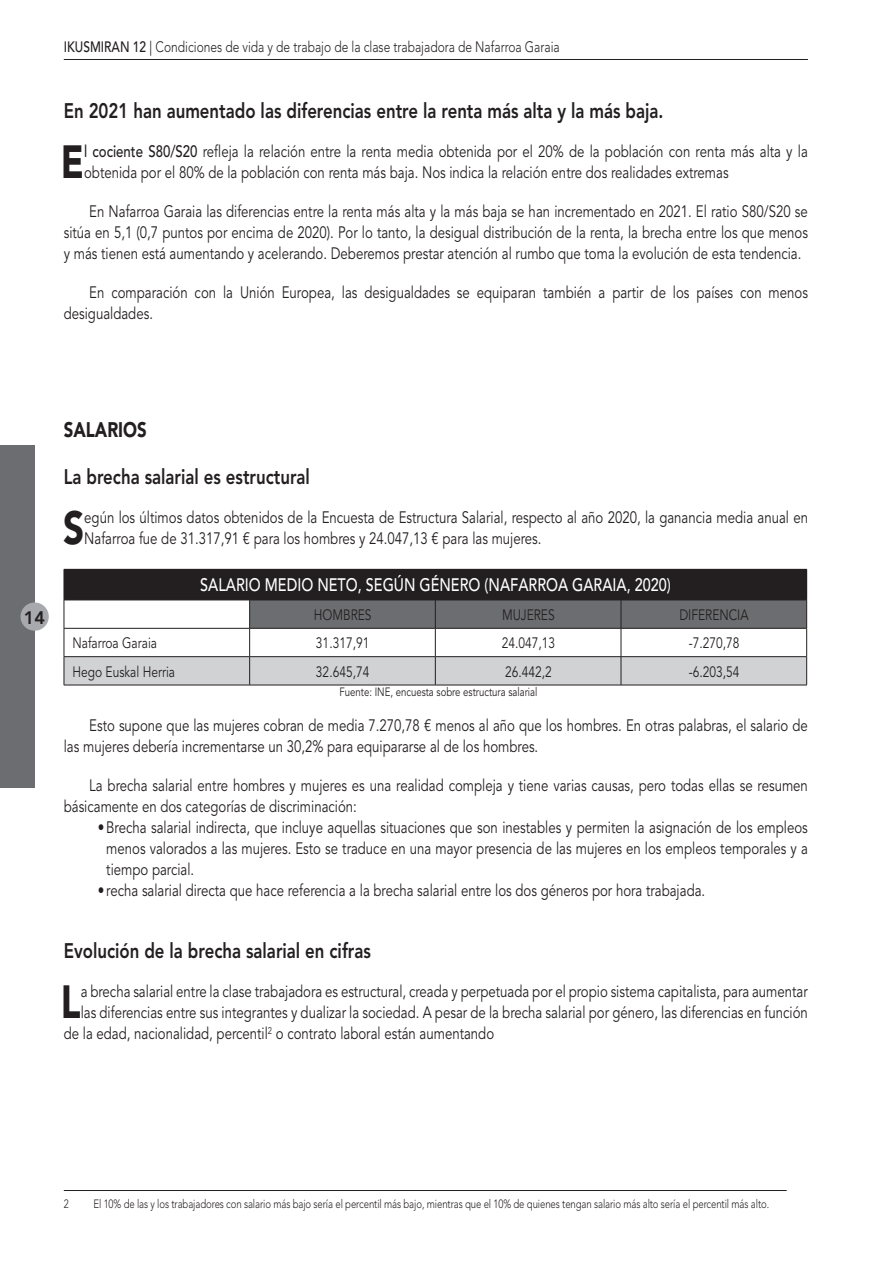
<style>
.page{position:relative;width:893px;height:1263px;background:#fff}
.page>*{position:absolute;margin:0;border:0;box-sizing:border-box;transform-origin:0 0}
.GIDA_-_Testua_-_Lehe{font:900 46.2px "Avenir LT Std";color:#231f20;scale:.8 1}
.GIDA_-_Titularra_2{font:800 21px "Avenir LT Std";color:#231f20;scale:.8 1}
.GIDA_-_Titular_nagus{font:900 21px "Avenir LT Std";color:#231f20;scale:.8 1}
.GIDA_-_Titularra_Tau{font:500 18px "Avenir LT Std";color:#fff;scale:.8 1}
.t1{font:800 18px "Avenir LT Std";color:#231f20}
.GIDA_-_Testua_-_Sang{font:16.5px/21px "Avenir LT Std";color:#231f20;scale:.8 1}
.GIDA_-_Testua_-_Lehe-2{font:16.5px/21px "Avenir LT Std";color:#231f20;scale:.8 1}
.GIDA_-_Taula{font:15px "Avenir LT Std";color:#231f20;scale:.8 1}
.t2{font:300 15px "Avenir LT Std";color:#231f20;scale:.8 1}
.Oin_oharra_-_Lehena{font:300 12px "Avenir LT Std";letter-spacing:-.01em;color:#231f20;scale:.8 1}
.GIDA_-_Taula_Bukaera{font:12px "Avenir LT Std";color:#231f20;scale:.8 1}
.s1{font-weight:500}
.s2{font-weight:400}
</style>
<div class="page">
<div style="left:0;top:445px;width:35px;height:343px;background:#6c6d70"></div>
<hr style="left:64px;top:59px;width:744px;height:1px;background:#231f20">
<div style="left:21px;top:602px;width:28px;height:29px;background:#a8a9ad;border-radius:50%"></div>
<div style="left:64px;top:569px;width:743px;height:31px;background:#231f20"></div>
<svg style="left:64px;top:600px;width:743px;height:85px"></svg>
<hr style="left:64px;top:685px;width:186px;height:1px;background:#231f20">
<hr style="left:250px;top:685px;width:185px;height:1px;background:#231f20">
<hr style="left:435px;top:685px;width:186px;height:1px;background:#231f20">
<hr style="left:621px;top:685px;width:186px;height:1px;background:#231f20">
<hr style="left:64px;top:1190px;width:723px;height:1px;background:#231f20">
<p class="t2" style="left:64px;top:38px;width:621px"><span class="s1">IKUSMIRAN 12</span> <span class="s2">|</span> Condiciones de vida y de trabajo de la clase trabajadora de Nafarroa Garaia</p>
<p class="GIDA_-_Titularra_2" style="left:64px;top:98px;width:751px">En 2021 han aumentado las diferencias entre la renta más alta y la más baja.</p>
<p class="GIDA_-_Testua_-_Lehe" style="left:61px;top:134px;width:31px">E</p>
<p class="GIDA_-_Testua_-_Lehe-2" style="left:84px;top:141px;width:906px"><span class="s1">l cociente S80/S20</span> refleja la relación entre la renta media obtenida por el 20% de la población con renta más alta y la obtenida por el 80% de la población con renta más baja. Nos indica la relación entre dos realidades extremas</p>
<p class="GIDA_-_Testua_-_Sang" style="left:64px;top:201px;width:932px;text-align:justify;text-indent:26px">En Nafarroa Garaia las diferencias entre la renta más alta y la más baja se han incrementado en 2021. El ratio S80/S20 se sitúa en 5,1 (0,7 puntos por encima de 2020). Por lo tanto, la desigual distribución de la renta, la brecha entre los que menos y más tienen está aumentando y acelerando. Deberemos prestar atención al rumbo que toma la evolución de esta tendencia.</p>
<p class="GIDA_-_Testua_-_Sang" style="left:64px;top:282px;width:932px;text-indent:26px">En comparación con la Unión Europea, las desigualdades se equiparan también a partir de los países con menos desigualdades.</p>
<p class="t1" style="left:24px;top:607px;width:23px">14</p>
<p class="GIDA_-_Titular_nagus" style="left:64px;top:417px;width:105px">SALARIOS</p>
<p class="GIDA_-_Titularra_2" style="left:64px;top:464px;width:309px">La brecha salarial es estructural</p>
<p class="GIDA_-_Testua_-_Lehe" style="left:63px;top:500px;width:28px">S</p>
<p class="GIDA_-_Testua_-_Lehe-2" style="left:84px;top:507px;width:906px">egún los últimos datos obtenidos de la Encuesta de Estructura Salarial, respecto al año 2020, la ganancia media anual en<br>Nafarroa fue de 31.317,91 € para los hombres y 24.047,13 € para las mujeres.</p>
<p class="GIDA_-_Titularra_Tau" style="left:200px;top:575px;width:589px">SALARIO MEDIO NETO, SEGÚN GÉNERO (NAFARROA GARAIA, 2020)</p>
<p class="GIDA_-_Taula" style="left:314px;top:606px;width:74px">HOMBRES</p>
<p class="GIDA_-_Taula" style="left:502px;top:606px;width:67px">MUJERES</p>
<p class="GIDA_-_Taula" style="left:679px;top:606px;width:88px">DIFERENCIA</p>
<p class="GIDA_-_Taula" style="left:72px;top:634px;width:107px">Nafarroa Garaia</p>
<p class="GIDA_-_Taula" style="left:316px;top:634px;width:68px">31.317,91</p>
<p class="GIDA_-_Taula" style="left:502px;top:634px;width:68px">24.047,13</p>
<p class="GIDA_-_Taula" style="left:689px;top:634px;width:65px">-7.270,78</p>
<p class="GIDA_-_Taula" style="left:72px;top:663px;width:130px">Hego Euskal Herria</p>
<p class="GIDA_-_Taula" style="left:316px;top:663px;width:68px">32.645,74</p>
<p class="GIDA_-_Taula" style="left:505px;top:663px;width:60px">26.442,2</p>
<p class="GIDA_-_Taula" style="left:689px;top:663px;width:65px">-6.203,54</p>
<p class="GIDA_-_Taula_Bukaera" style="left:339px;top:685px;width:249px">Fuente: INE, encuesta sobre estructura salarial</p>
<p class="GIDA_-_Testua_-_Sang" style="left:64px;top:715px;width:932px;text-indent:26px">Esto supone que las mujeres cobran de media 7.270,78 € menos al año que los hombres. En otras palabras, el salario de las mujeres debería incrementarse un 30,2% para equipararse al de los hombres.</p>
<p class="GIDA_-_Testua_-_Sang" style="left:64px;top:775px;width:932px;text-indent:26px">La brecha salarial entre hombres y mujeres es una realidad compleja y tiene varias causas, pero todas ellas se resumen básicamente en dos categorías de discriminación:</p>
<p class="GIDA_-_Testua_-_Sang" style="left:106px;top:817px;width:878px;text-align:justify;text-indent:-9px">•Brecha salarial indirecta, que incluye aquellas situaciones que son inestables y permiten la asignación de los empleos menos valorados a las mujeres. Esto se traduce en una mayor presencia de las mujeres en los empleos temporales y a tiempo parcial.</p>
<p class="GIDA_-_Testua_-_Sang" style="left:98px;top:880px;width:761px">• recha salarial directa que hace referencia a la brecha salarial entre los dos géneros por hora trabajada.</p>
<p class="GIDA_-_Titularra_2" style="left:64px;top:939px;width:385px">Evolución de la brecha salarial en cifras</p>
<p class="GIDA_-_Testua_-_Lehe" style="left:61px;top:974px;width:26px">L</p>
<p class="GIDA_-_Testua_-_Lehe-2" style="left:81px;top:982px;width:910px">a brecha salarial entre la clase trabajadora es estructural, creada y perpetuada por el propio sistema capitalista, para aumentar</p>
<p class="GIDA_-_Testua_-_Lehe-2" style="left:81px;top:1003px;width:910px">las diferencias entre sus integrantes y dualizar la sociedad. A pesar de la brecha salarial por género, las diferencias en función</p>
<p class="GIDA_-_Testua_-_Lehe-2" style="left:64px;top:1024px;width:539px">de la edad, nacionalidad, percentil<sup>2</sup> o contrato laboral están aumentando</p>
<p class="Oin_oharra_-_Lehena" style="left:64px;top:1196px;width:8px">2</p>
<p class="Oin_oharra_-_Lehena" style="left:94px;top:1196px;width:846px">El 10% de las y los trabajadores con salario más bajo sería el percentil más bajo, mientras que el 10% de quienes tengan salario más alto sería el percentil más alto.</p>
</div>
